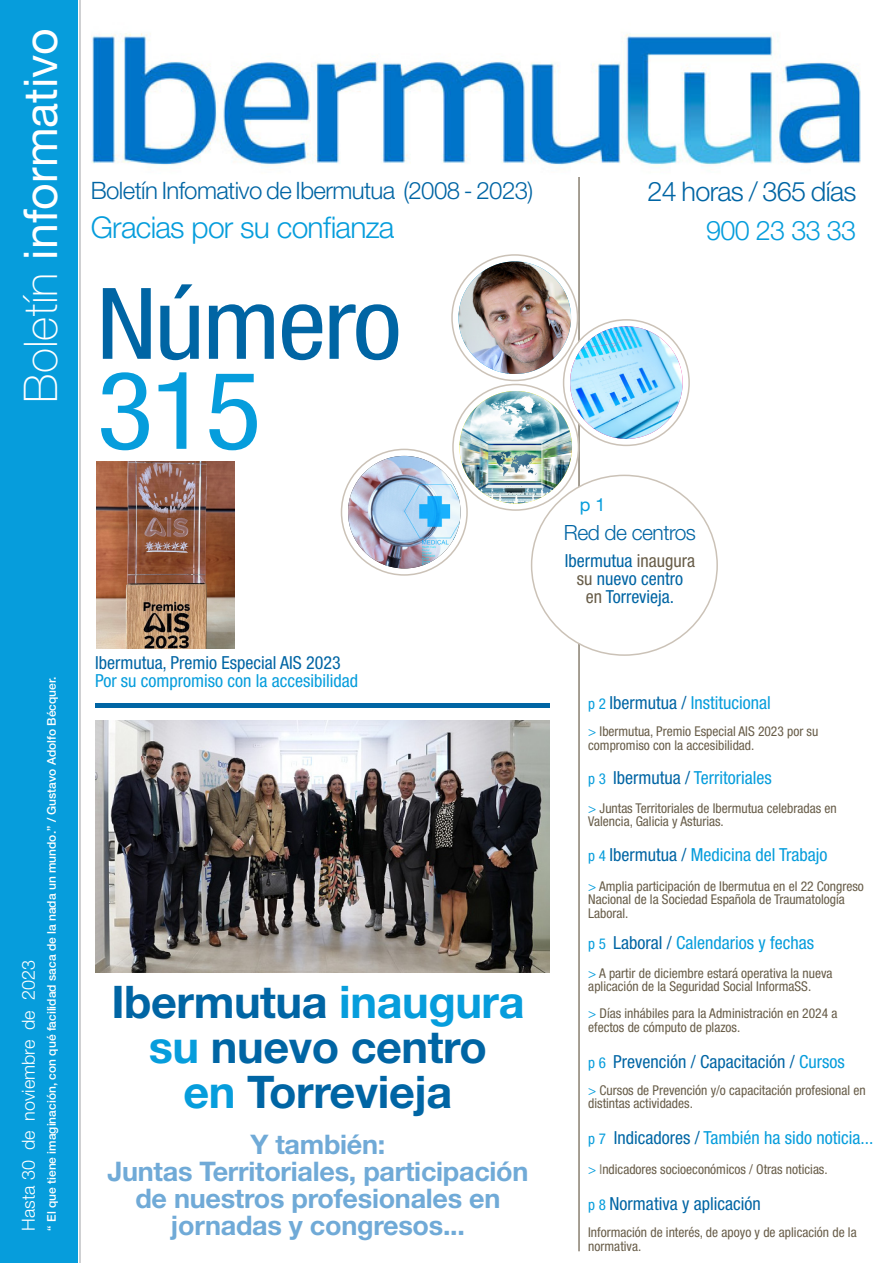
<style>
.page{position:relative;width:893px;height:1263px;background:#fff}
.page>*{position:absolute;margin:0;border:0;box-sizing:border-box;transform-origin:0 0}
.t1{font:condensed 108px "Helvetica Neue LT Std";color:#069ddc;scale:1.1 1}
.t2{font:condensed 99px "Helvetica Neue LT Std";letter-spacing:-.025em;color:#0065a4;scale:1.1 1}
.t3{font:46.5px "Helvetica Neue LT Std";color:#fff}
.t4{font:700 45px "Helvetica Neue LT Std";letter-spacing:-.01em;color:#0065a4}
.t5{font:300 30px "Helvetica Neue LT Std";letter-spacing:-.025em;color:#069ddc}
.t6{font:700 27px/27px "Helvetica Neue LT Std";letter-spacing:-.01em;color:#70aad7;text-align:center}
.t7{font:300 27px "Helvetica Neue LT Std";letter-spacing:-.025em;color:#0065a4}
.t8{font:300 27px "Helvetica Neue LT Std";letter-spacing:-.025em;color:#069ddc}
.t9{font:300 24px "Helvetica Neue LT Std";letter-spacing:-.025em;color:#0065a4}
.t10{font:300 21px "Helvetica Neue LT Std";letter-spacing:-.025em;color:#0065a4}
.t11{font:condensed 18px "Helvetica Neue LT Std";color:#069ddc}
.t12{font:condensed 18px "Helvetica Neue LT Std";color:#0065a4}
.t13{font:300 18px "Helvetica Neue LT Std";color:#fff}
.t14{font:18px "Helvetica Neue LT Std";color:#069ddc}
.t15{font:condensed 13.5px/13.5px "Helvetica Neue LT Std";color:#685d49}
.t16{font:500 12px "Helvetica Neue LT Std";color:#fff}
.s1{font-weight:100}
.s2{color:#069ddc}
.s3{color:#685d49}
.s4{font-size:15px}
.s5{color:#0065a4}
.s6{font-size:15px;color:#069ddc}
.s7{color:#0067a5}
.s8{color:#887f6f}
</style>
<div class="page">
<hr style="left:578px;top:6px;width:2px;height:1245px;background:#887f6f">
<svg style="left:453px;top:384px;width:125px;height:126px"></svg>
<img style="left:459px;top:391px;width:113px;height:113px;border-radius:56px">
<svg style="left:564px;top:320px;width:125px;height:125px"></svg>
<img style="left:570px;top:326px;width:113px;height:113px;border-radius:56px">
<svg style="left:452px;top:255px;width:126px;height:125px"></svg>
<img style="left:458px;top:261px;width:113px;height:113px;border-radius:56px">
<svg style="left:341px;top:449px;width:126px;height:126px"></svg>
<img style="left:348px;top:456px;width:113px;height:112px;border-radius:56px">
<div style="left:0;top:0;width:77px;height:1263px;background:#069ddc"></div>
<div style="left:532px;top:475px;width:185px;height:180px;background:#fff;border-radius:50%"></div>
<hr style="left:79px;top:0;width:2px;height:1263px;background:#9fa2a6">
<img style="left:91px;top:6px;width:770px;height:170px">
<hr style="left:95px;top:703px;width:455px;height:4px;background:#0065a4">
<img style="left:97px;top:462px;width:137px;height:186px">
<img style="left:95px;top:720px;width:455px;height:252px">
<p class="t3" style="left:13px;top:403px;width:376px;rotate:-90deg"><span class="s1">Boletín</span> informativo</p>
<p class="t13" style="left:18px;top:1231px;width:272px;rotate:-90deg">Hasta 30 de noviembre de 2023</p>
<p class="t16" style="left:45px;top:1231px;width:555px;rotate:-90deg">“ El que tiene imaginación, con qué facilidad saca de la nada un mundo.” / Gustavo Adolfo Bécquer.</p>
<p class="t9" style="left:91px;top:176px;width:444px">Boletín Infomativo de Ibermutua (2008 - 2023)</p>
<p class="t5" style="left:91px;top:209px;width:305px">Gracias por su confianza</p>
<p class="t2" style="left:97px;top:266px;width:279px">Número</p>
<p class="t1" style="left:97px;top:348px;width:152px">315</p>
<p class="t12" style="left:95px;top:652px;width:247px">Ibermutua, Premio Especial AIS 2023</p>
<p class="t11" style="left:95px;top:670px;width:265px">Por su compromiso con la accesibilidad</p>
<p class="t4" style="left:111px;top:974px;width:415px">Ibermutua <span class="s2">inaugura</span></p>
<p class="t4" style="left:149px;top:1019px;width:340px"><span class="s2">su</span> nuevo centro</p>
<p class="t4" style="left:184px;top:1064px;width:270px"><span class="s2">en</span> Torrevieja</p>
<p class="t6" style="left:250px;top:1130px;width:137px">Y también:</p>
<p class="t6" style="left:107px;top:1157px;width:423px">Juntas Territoriales, participación de nuestros profesionales en</p>
<p class="t6" style="left:171px;top:1211px;width:296px">jornadas y congresos...</p>
<p class="t7" style="left:647px;top:175px;width:210px">24 horas / 365 días</p>
<p class="t8" style="left:706px;top:214px;width:152px">900 23 33 33</p>
<p class="t14" style="left:580px;top:493px;width:27px">p 1</p>
<p class="t10" style="left:564px;top:520px;width:134px">Red de centros</p>
<p class="t12" style="left:565px;top:550px;width:132px">Ibermutua <span class="s3">inaugura</span></p>
<p class="t12" style="left:577px;top:568px;width:108px"><span class="s3">su</span> nuevo centro</p>
<p class="t12" style="left:586px;top:586px;width:90px"><span class="s3">en</span> Torrevieja.</p>
<p class="t11" style="left:588px;top:692px;width:184px"><span class="s4">p 2</span> <span class="s5">Ibermutua /</span> Institucional</p>
<p class="t15" style="left:588px;top:725px;width:232px"><span class="s2">&gt;</span> Ibermutua, Premio Especial AIS 2023 por su</p>
<p class="t15" style="left:588px;top:738px;width:168px">compromiso con la accesibilidad.</p>
<p class="t11" style="left:588px;top:767px;width:185px"><span class="s4">p 3</span> <span class="s5">Ibermutua /</span> Territoriales</p>
<p class="t15" style="left:588px;top:801px;width:250px"><span class="s2">&gt;</span> Juntas Territoriales de Ibermutua celebradas en</p>
<p class="t15" style="left:588px;top:815px;width:137px">Valencia, Galicia y Asturias.</p>
<p class="t11" style="left:588px;top:844px;width:241px"><span class="s4">p 4</span> <span class="s5">Ibermutua /</span> Medicina del Trabajo</p>
<p class="t15" style="left:588px;top:879px;width:277px"><span class="s2">&gt;</span> Amplia participación de Ibermutua en el 22 Congreso</p>
<p class="t15" style="left:588px;top:893px;width:258px">Nacional de la Sociedad Española de Traumatología<br>Laboral.</p>
<p class="t11" style="left:588px;top:932px;width:227px"><span class="s4">p 5</span> <span class="s5">Laboral /</span> Calendarios y fechas</p>
<p class="t15" style="left:588px;top:966px;width:246px"><span class="s2">&gt;</span> A partir de diciembre estará operativa la nueva</p>
<p class="t15" style="left:588px;top:980px;width:225px">aplicación de la Seguridad Social InformaSS.</p>
<p class="t15" style="left:588px;top:1007px;width:251px"><span class="s2">&gt;</span> Días inhábiles para la Administración en 2024 a</p>
<p class="t15" style="left:588px;top:1020px;width:154px">efectos de cómputo de plazos.</p>
<p class="t12" style="left:588px;top:1051px;width:258px"><span class="s6">p 6</span> Prevención / Capacitación / <span class="s2">Cursos</span></p>
<p class="t15" style="left:588px;top:1083px;width:279px"><span class="s2">&gt;</span> Cursos de Prevención y/o capacitación profesional en distintas actividades.</p>
<p class="t11" style="left:588px;top:1127px;width:287px"><span class="s4">p 7</span> <span class="s7">Indicadores /</span> También ha sido noticia...</p>
<p class="t15" style="left:588px;top:1163px;width:241px"><span class="s2">&gt;</span> <span class="s8">I</span>ndicadores socioeconómicos / Otras noticias.</p>
<p class="t12" style="left:588px;top:1193px;width:174px"><span class="s6">p 8</span> Normativa y aplicación</p>
<p class="t15" style="left:588px;top:1226px;width:270px">Información de interés, de apoyo y de aplicación de la</p>
<p class="t15" style="left:588px;top:1239px;width:55px">normativa.</p>
</div>
